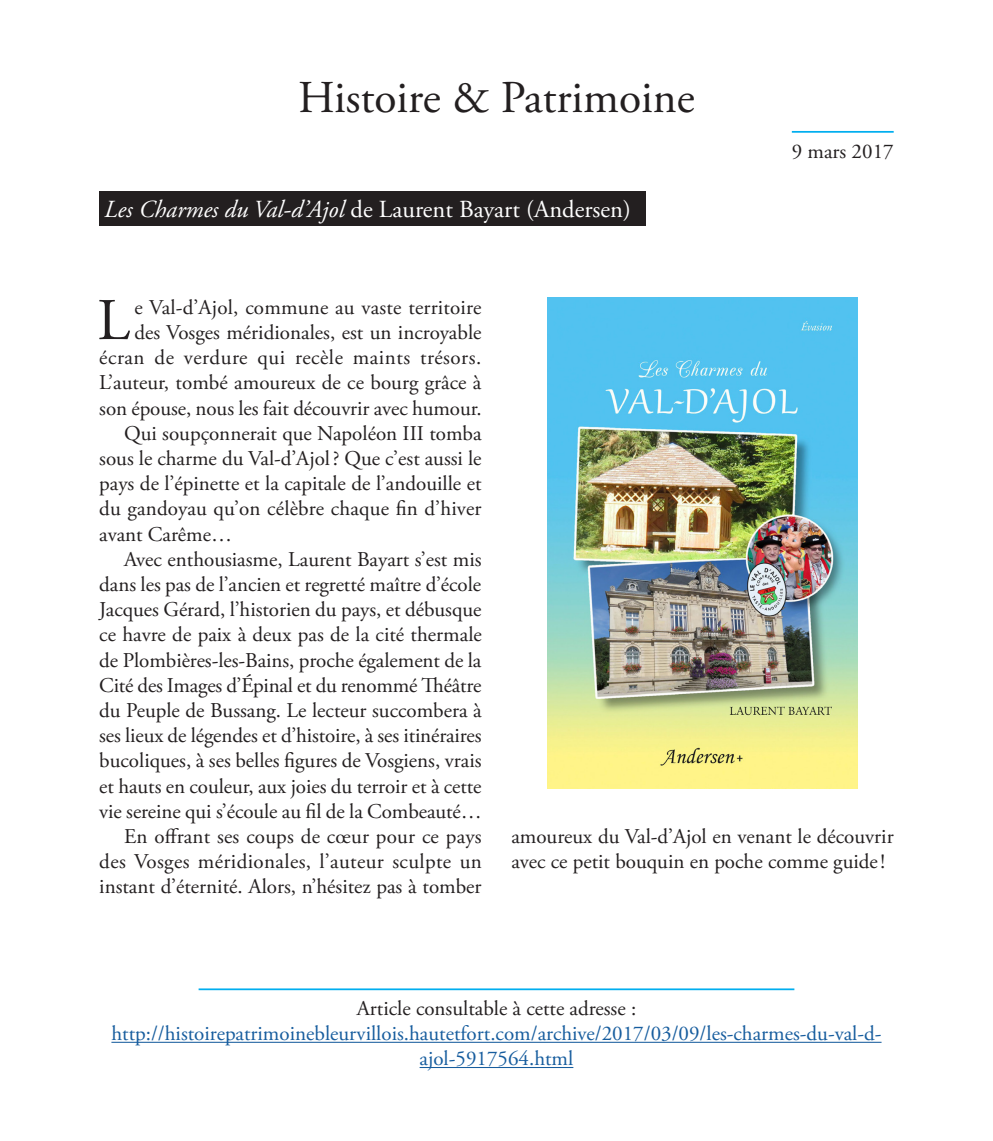
<style>
.page{position:relative;width:993px;height:1141px;background:#fff}
.page>*{position:absolute;margin:0;border:0;box-sizing:border-box;transform-origin:0 0}
.t1{font:58.98px "Adobe Garamond Pro";color:#231f20}
.t2{font:45.5px "Adobe Garamond Pro";color:#231f20}
.t3{font:24.5px "Adobe Garamond Pro";color:#fff}
.t4{font:21px/25.2px "Adobe Garamond Pro";color:#231f20}
.t5{font:21px/25.2px "Adobe Garamond Pro";color:#175d9e;text-align:center}
.t6{font:21px "Adobe Garamond Pro";letter-spacing:.02em;color:#231f20}
.t7{font:21px "Adobe Garamond Pro";letter-spacing:.025em;color:#231f20}
.s1{font-style:italic}
</style>
<div class="page">
<hr style="left:198px;top:988px;width:596px;height:2px;background:#00aeef">
<hr style="left:111px;top:1042px;width:770px;height:1px;background:#175d9e">
<hr style="left:419px;top:1067px;width:154px;height:1px;background:#175d9e">
<div style="left:99px;top:191px;width:546px;height:35px;background:#231f20"></div>
<img style="left:547px;top:298px;width:310px;height:491px">
<hr style="left:791px;top:131px;width:102px;height:2px;background:#00aeef">
<h2 class="t2" style="left:298px;top:71px;width:398px">Histoire &amp; Patrimoine</h2>
<p class="t3" style="left:104px;top:194px;width:528px"><span class="s1">Les Charmes du Val-d’Ajol</span> de Laurent Bayart (Andersen)</p>
<p class="t4" style="left:791px;top:139px;width:103px">9 mars 2017</p>
<h1 class="t1" style="left:97px;top:285px;width:34px">L</h1>
<p class="t4" style="left:134px;top:295px;width:348px">e Val-d’Ajol, commune au vaste territoire</p>
<p class="t4" style="left:134px;top:321px;width:348px">des Vosges méridionales, est un incroyable</p>
<p class="t7" style="left:99px;top:345px;width:383px">écran de verdure qui recèle maints trésors.</p>
<p class="t4" style="left:99px;top:371px;width:383px">L’auteur, tombé amoureux de ce bourg grâce à</p>
<p class="t4" style="left:99px;top:396px;width:383px">son épouse, nous les fait découvrir avec humour.</p>
<p class="t4" style="left:124px;top:421px;width:359px">Qui soupçonnerait que Napoléon III tomba</p>
<p class="t4" style="left:99px;top:447px;width:383px">sous le charme du Val-d’Ajol? Que c’est aussi le</p>
<p class="t4" style="left:99px;top:472px;width:383px">pays de l’épinette et la capitale de l’andouille et</p>
<p class="t4" style="left:99px;top:497px;width:383px">du gandoyau qu’on célèbre chaque fin d’hiver</p>
<p class="t4" style="left:99px;top:522px;width:134px">avant Carême…</p>
<p class="t4" style="left:124px;top:547px;width:359px">Avec enthousiasme, Laurent Bayart s’est mis</p>
<p class="t4" style="left:99px;top:573px;width:383px">dans les pas de l’ancien et regretté maître d’école</p>
<p class="t4" style="left:99px;top:598px;width:383px">Jacques Gérard, l’historien du pays, et débusque</p>
<p class="t4" style="left:99px;top:623px;width:384px">ce havre de paix à deux pas de la cité thermale</p>
<p class="t4" style="left:99px;top:648px;width:383px">de Plombières-les-Bains, proche également de la</p>
<p class="t4" style="left:99px;top:673px;width:383px">Cité des Images d’Épinal et du renommé Théâtre</p>
<p class="t4" style="left:99px;top:699px;width:383px">du Peuple de Bussang. Le lecteur succombera à</p>
<p class="t4" style="left:99px;top:724px;width:383px">ses lieux de légendes et d’histoire, à ses itinéraires</p>
<p class="t4" style="left:99px;top:749px;width:383px">bucoliques, à ses belles figures de Vosgiens, vrais</p>
<p class="t4" style="left:99px;top:774px;width:383px">et hauts en couleur, aux joies du terroir et à cette</p>
<p class="t4" style="left:99px;top:799px;width:384px">vie sereine qui s’écoule au fil de la Combeauté…</p>
<p class="t4" style="left:124px;top:825px;width:359px">En offrant ses coups de cœur pour ce pays</p>
<p class="t6" style="left:99px;top:849px;width:384px">des Vosges méridionales, l’auteur sculpte un</p>
<p class="t4" style="left:99px;top:875px;width:383px">instant d’éternité. Alors, n’hésitez pas à tomber</p>
<p class="t4" style="left:511px;top:825px;width:383px">amoureux du Val-d’Ajol en venant le découvrir avec ce petit bouquin en poche comme guide!</p>
<p class="t4" style="left:356px;top:996px;width:281px">Article consultable à cette adresse :</p>
<p class="t5" style="left:111px;top:1022px;width:771px">http://histoirepatrimoinebleurvillois.hautetfort.com/archive/2017/03/09/les-charmes-du-val-d&shy;ajol-5917564.html</p>
</div>
